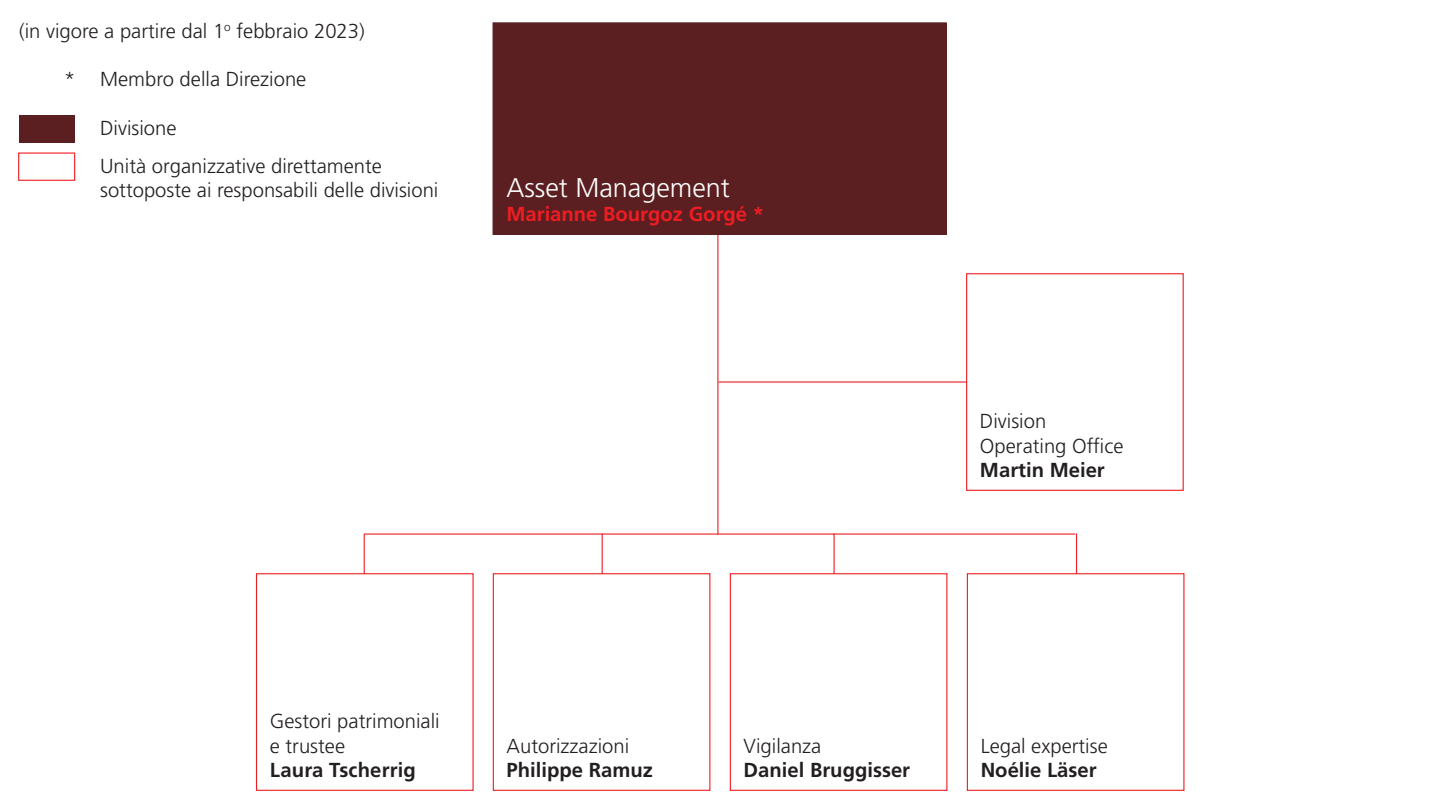
<style>
.page{position:relative;width:1440px;height:810px;background:#fff}
.page>*{position:absolute;margin:0;border:0;box-sizing:border-box;transform-origin:0 0}
.Bereich_Titel_Weiss{font:300 27px "Frutiger LT Std";color:#fff}
.Legende{font:300 20.25px "Frutiger LT Std";color:#231f20}
.Titel_Normal{font:300 20.25px/24.3px "Frutiger LT Std";color:#231f20}
.Name_Normal{font:700 20.25px "Frutiger LT Std";color:#231f20}
.Titel_Normal-2{font:700 20.25px "Frutiger LT Std";color:#231f20}
.Bereich_Name_Rot{font:700 20.25px "Frutiger LT Std";color:#ee1d23}
</style>
<div class="page">
<hr style="left:717px;top:221px;width:1px;height:314px;background:#ee1d23">
<div style="left:493px;top:23px;width:453px;height:211px;background:#5c1f21"></div>
<div style="left:493px;top:22px;width:454px;height:213px;border:1px solid #5c1f21"></div>
<div style="left:19px;top:115px;width:56px;height:27px;background:#5c1f21"></div>
<div style="left:18px;top:153px;width:57px;height:28px;border:1px solid #ee1d23"></div>
<hr style="left:718px;top:381px;width:262px;height:2px;background:#ee1d23">
<div style="left:967px;top:274px;width:216px;height:216px;background:#fff"></div>
<div style="left:966px;top:273px;width:218px;height:218px;border:1px solid #ee1d23"></div>
<hr style="left:602px;top:533px;width:1px;height:114px;background:#ee1d23">
<hr style="left:834px;top:533px;width:1px;height:114px;background:#ee1d23">
<hr style="left:364px;top:533px;width:1px;height:114px;background:#ee1d23">
<hr style="left:1076px;top:533px;width:1px;height:114px;background:#ee1d23">
<hr style="left:365px;top:533px;width:710px;height:2px;background:#ee1d23">
<div style="left:257px;top:574px;width:216px;height:216px;background:#fff"></div>
<div style="left:256px;top:573px;width:218px;height:218px;border:1px solid #ee1d23"></div>
<div style="left:493px;top:574px;width:217px;height:216px;background:#fff"></div>
<div style="left:493px;top:573px;width:217px;height:218px;border:1px solid #ee1d23"></div>
<div style="left:730px;top:574px;width:217px;height:216px;background:#fff"></div>
<div style="left:730px;top:573px;width:217px;height:218px;border:1px solid #ee1d23"></div>
<div style="left:967px;top:574px;width:217px;height:216px;background:#fff"></div>
<div style="left:967px;top:573px;width:217px;height:218px;border:1px solid #ee1d23"></div>
<p class="Legende" style="left:19px;top:19px;width:347px">(in vigore a partire dal 1<sup>o</sup> febbraio 2023)</p>
<p class="Legende" style="left:64px;top:68px;width:244px">* Membro della Direzione</p>
<p class="Legende" style="left:100px;top:116px;width:78px">Divisione</p>
<p class="Legende" style="left:100px;top:154px;width:283px">Unità organizzative direttamente</p>
<p class="Legende" style="left:100px;top:178px;width:340px">sottoposte ai responsabili delle divisioni</p>
<p class="Bereich_Titel_Weiss" style="left:506px;top:172px;width:225px">Asset Management</p>
<p class="Bereich_Name_Rot" style="left:506px;top:202px;width:259px">Marianne Bourgoz Gorgé *</p>
<p class="Titel_Normal" style="left:980px;top:410px;width:145px">Division<br>Operating Office</p>
<p class="Name_Normal" style="left:980px;top:458px;width:126px">Martin Meier</p>
<p class="Titel_Normal" style="left:270px;top:710px;width:171px">Gestori patrimoniali</p>
<p class="Titel_Normal" style="left:270px;top:734px;width:77px">e trustee</p>
<p class="Titel_Normal-2" style="left:270px;top:758px;width:148px">Laura Tscherrig</p>
<p class="Titel_Normal" style="left:507px;top:734px;width:124px">Autorizzazioni</p>
<p class="Name_Normal" style="left:507px;top:758px;width:148px">Philippe Ramuz</p>
<p class="Titel_Normal" style="left:744px;top:734px;width:79px">Vigilanza</p>
<p class="Titel_Normal-2" style="left:744px;top:758px;width:168px">Daniel Bruggisser</p>
<p class="Titel_Normal" style="left:981px;top:734px;width:129px">Legal expertise</p>
<p class="Name_Normal" style="left:981px;top:758px;width:117px">Noélie Läser</p>
</div>
